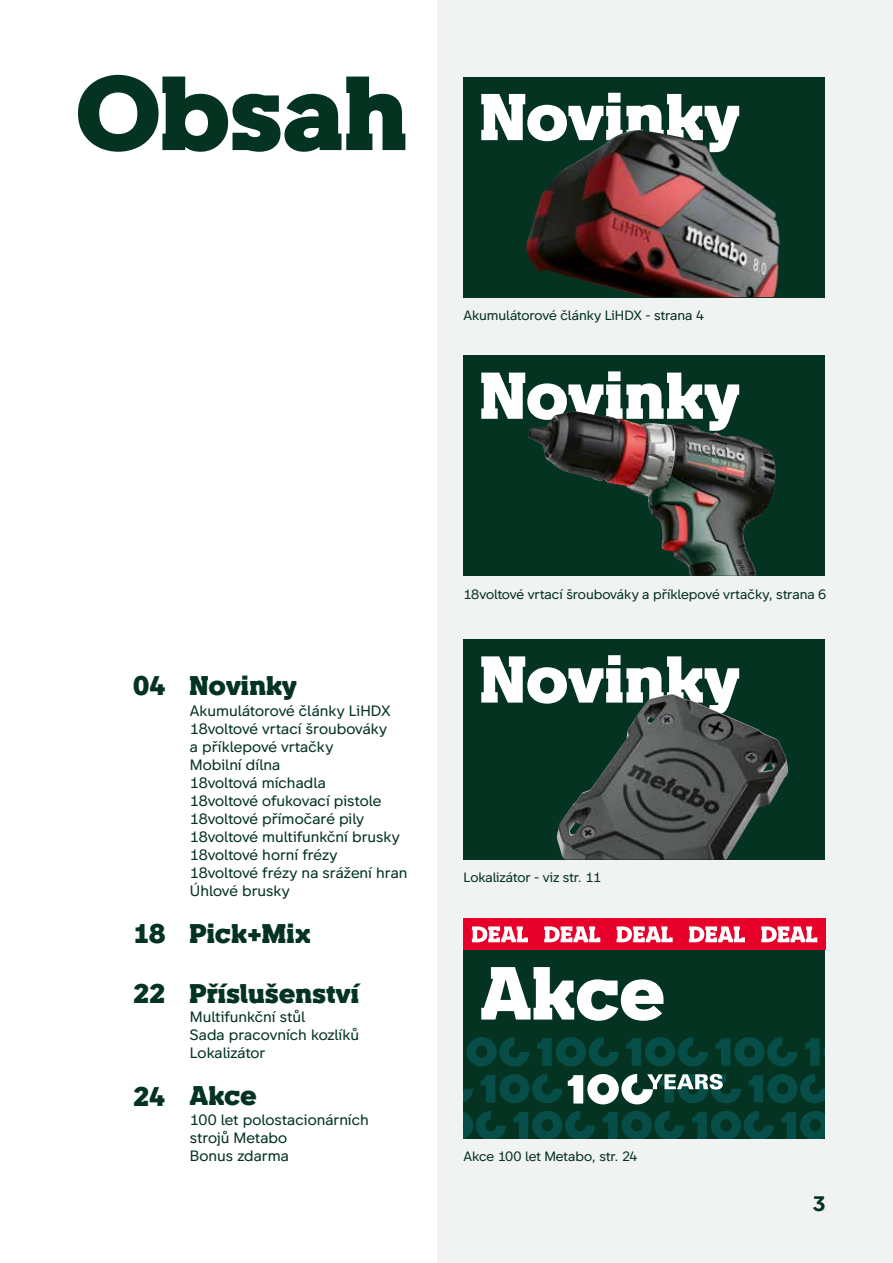
<style>
.page{position:relative;width:893px;height:1263px;background:#fff}
.page>*{position:absolute;margin:0;border:0;box-sizing:border-box;transform-origin:0 0}
.t1{font:800 105px "Metabo Slab";letter-spacing:.005em;color:#043321}
.t2{font:800 75px "Metabo Slab";color:#fff}
.t3{font:800 66px "Metabo Slab";letter-spacing:.01em;color:#fff}
.t4{font:800 27px "Metabo Slab";letter-spacing:.015em;color:#043321}
.t5{font:700 21px "Metabo Slab";color:#043321}
.t6{font:15px/18px "Metabo Sans";color:#043321}
.t7{font:13.5px "Metabo Sans";letter-spacing:-.005em;color:#043321}
</style>
<div class="page">
<div style="left:438px;top:0;width:455px;height:1263px;background:#f1f2f2"></div>
<div style="left:463px;top:950px;width:362px;height:189px;background:#043321"></div>
<div style="left:463px;top:356px;width:362px;height:220px;background:#043321"></div>
<div style="left:463px;top:639px;width:362px;height:220px;background:#043321"></div>
<div style="left:463px;top:77px;width:362px;height:220px;background:#043321"></div>
<div style="left:753px;top:918px;width:73px;height:32px;background:#e7002a"></div>
<svg style="left:761px;top:926px;width:56px;height:16px"></svg>
<div style="left:680px;top:918px;width:73px;height:32px;background:#e7002a"></div>
<svg style="left:689px;top:926px;width:56px;height:16px"></svg>
<div style="left:608px;top:918px;width:73px;height:32px;background:#e7002a"></div>
<svg style="left:617px;top:926px;width:56px;height:16px"></svg>
<div style="left:536px;top:918px;width:73px;height:32px;background:#e7002a"></div>
<svg style="left:544px;top:926px;width:56px;height:16px"></svg>
<div style="left:463px;top:918px;width:73px;height:32px;background:#e7002a"></div>
<svg style="left:472px;top:926px;width:56px;height:16px"></svg>
<img style="left:526px;top:130px;width:254px;height:167px">
<img style="left:528px;top:411px;width:248px;height:165px">
<img style="left:557px;top:694px;width:231px;height:165px">
<svg style="left:463px;top:1111px;width:43px;height:28px"></svg>
<svg style="left:513px;top:1111px;width:82px;height:28px"></svg>
<svg style="left:603px;top:1111px;width:82px;height:28px"></svg>
<svg style="left:692px;top:1111px;width:82px;height:28px"></svg>
<svg style="left:781px;top:1111px;width:44px;height:28px"></svg>
<svg style="left:463px;top:1088px;width:10px;height:15px"></svg>
<svg style="left:480px;top:1074px;width:82px;height:29px"></svg>
<svg style="left:748px;top:1074px;width:77px;height:29px"></svg>
<svg style="left:466px;top:1037px;width:63px;height:29px"></svg>
<svg style="left:537px;top:1037px;width:82px;height:29px"></svg>
<svg style="left:626px;top:1037px;width:82px;height:29px"></svg>
<svg style="left:715px;top:1037px;width:82px;height:29px"></svg>
<svg style="left:805px;top:1038px;width:20px;height:28px"></svg>
<svg style="left:568px;top:1074px;width:173px;height:30px"></svg>
<h1 class="t1" style="left:77px;top:47px;width:331px">Obsah</h1>
<h3 class="t3" style="left:480px;top:75px;width:261px">Novinky</h3>
<p class="t7" style="left:463px;top:307px;width:242px">Akumulátorové články LiHDX - strana 4</p>
<h3 class="t3" style="left:480px;top:354px;width:261px">Novinky</h3>
<h3 class="t4" style="left:133px;top:669px;width:34px">04</h3>
<h3 class="t4" style="left:133px;top:916px;width:34px">18</h3>
<h3 class="t4" style="left:133px;top:976px;width:34px">22</h3>
<h3 class="t4" style="left:133px;top:1079px;width:34px">24</h3>
<h3 class="t4" style="left:190px;top:668px;width:108px">Novinky</h3>
<p class="t6" style="left:190px;top:701px;width:219px">Akumulátorové články LiHDX<br>18voltové vrtací šroubováky<br>a příklepové vrtačky<br>Mobilní dílna<br>18voltová míchadla<br>18voltové ofukovací pistole<br>18voltové přímočaré pily<br>18voltové multifunkční brusky<br>18voltové horní frézy<br>18voltové frézy na srážení hran<br>Úhlové brusky</p>
<h3 class="t4" style="left:190px;top:917px;width:122px">Pick+Mix</h3>
<h3 class="t4" style="left:190px;top:976px;width:170px">Příslušenství</h3>
<p class="t6" style="left:190px;top:1007px;width:171px">Multifunkční stůl<br>Sada pracovních kozlíků<br>Lokalizátor</p>
<h3 class="t4" style="left:190px;top:1079px;width:68px">Akce</h3>
<p class="t6" style="left:190px;top:1111px;width:180px">100 let polostacionárních strojů Metabo<br>Bonus zdarma</p>
<p class="t7" style="left:463px;top:586px;width:364px">18voltové vrtací šroubováky a příklepové vrtačky, strana 6</p>
<h3 class="t3" style="left:480px;top:637px;width:261px">Novinky</h3>
<p class="t7" style="left:463px;top:869px;width:139px">Lokalizátor - viz str. 11</p>
<h2 class="t2" style="left:480px;top:946px;width:186px">Akce</h2>
<p class="t7" style="left:463px;top:1148px;width:176px">Akce 100 let Metabo, str. 24</p>
<h3 class="t5" style="left:813px;top:1190px;width:14px">3</h3>
</div>
